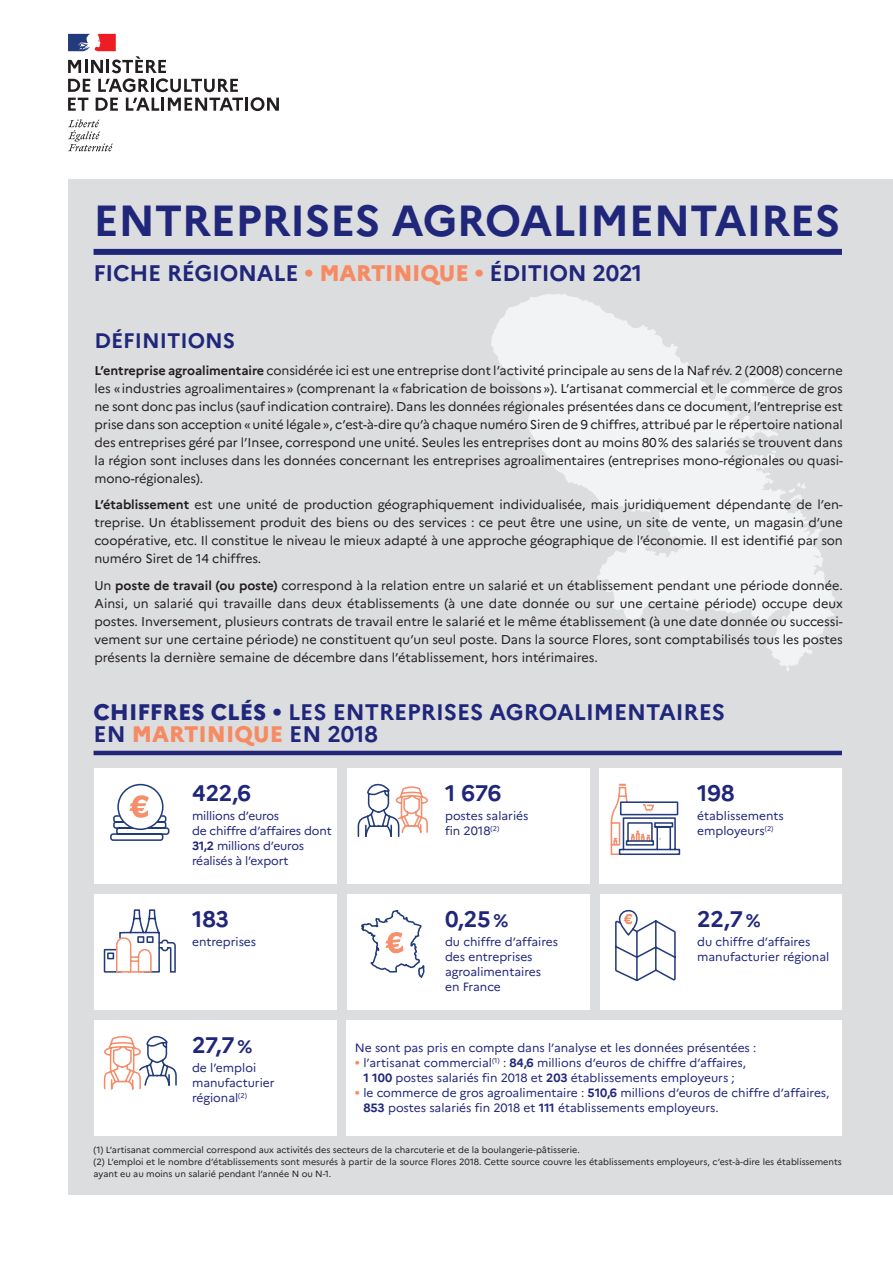
<style>
.page{position:relative;width:893px;height:1263px;background:#fff}
.page>*{position:absolute;margin:0;border:0;box-sizing:border-box;transform-origin:0 0}
.t1{font:700 43.5px "Marianne";letter-spacing:-.01em;color:#20277b}
.t2{font:700 22.5px/22.5px "Marianne";letter-spacing:-.01em;color:#20277b}
.t3{font:700 21px "Marianne";color:#20277b}
.t4{font:12.75px/18px "Marianne";letter-spacing:-.005em;color:#231f20;text-align:justify}
.t5{font:12px/15px "Marianne";color:#20277b}
.t6{font:9px/12px "Marianne";color:#231f20}
.s1{color:#f68b63}
.s2{font-weight:800;color:#f68b63}
.s3{font-weight:700}
.s4{font-weight:800}
.s5{font-size:18px}
.s6{font-weight:700;color:#f68b63}
</style>
<div class="page">
<div style="left:68px;top:179px;width:825px;height:1016px;background:#dcdddf"></div>
<svg style="left:491px;top:294px;width:344px;height:372px"></svg>
<svg style="left:818px;top:634px;width:6px;height:7px"></svg>
<svg style="left:787px;top:482px;width:20px;height:22px"></svg>
<svg style="left:767px;top:478px;width:7px;height:7px"></svg>
<svg style="left:771px;top:450px;width:6px;height:3px"></svg>
<svg style="left:749px;top:437px;width:5px;height:5px"></svg>
<svg style="left:760px;top:428px;width:18px;height:10px"></svg>
<svg style="left:706px;top:370px;width:4px;height:6px"></svg>
<svg style="left:645px;top:626px;width:5px;height:5px"></svg>
<div style="left:600px;top:768px;width:242px;height:116px;background:#fff"></div>
<div style="left:94px;top:768px;width:243px;height:116px;background:#fff"></div>
<div style="left:94px;top:894px;width:243px;height:116px;background:#fff"></div>
<div style="left:94px;top:1020px;width:243px;height:116px;background:#fff"></div>
<div style="left:347px;top:768px;width:243px;height:116px;background:#fff"></div>
<div style="left:347px;top:894px;width:243px;height:116px;background:#fff"></div>
<div style="left:600px;top:894px;width:242px;height:116px;background:#fff"></div>
<svg style="left:357px;top:783px;width:71px;height:54px"></svg>
<svg style="left:610px;top:783px;width:71px;height:72px"></svg>
<svg style="left:103px;top:1035px;width:74px;height:55px"></svg>
<svg style="left:103px;top:909px;width:73px;height:64px"></svg>
<svg style="left:615px;top:909px;width:61px;height:73px"></svg>
<svg style="left:361px;top:910px;width:64px;height:68px"></svg>
<div style="left:117px;top:784px;width:47px;height:46px;border:2px solid #223c7b;border-radius:50%"></div>
<svg style="left:110px;top:795px;width:60px;height:46px"></svg>
<div style="left:346px;top:1020px;width:496px;height:116px;background:#fff"></div>
<hr style="left:94px;top:751px;width:748px;height:4px;background:#20277b">
<svg style="left:68px;top:119px;width:45px;height:32px"></svg>
<svg style="left:68px;top:34px;width:211px;height:77px"></svg>
<div style="left:94px;top:249px;width:748px;height:6px;background:#20277b"></div>
<h1 class="t1" style="left:94px;top:194px;width:748px">ENTREPRISES AGROALIMENTAIRES</h1>
<h2 class="t2" style="left:94px;top:262px;width:550px">FICHE RÉGIONALE <span class="s1">•</span> <span class="s2">MARTINIQUE</span> <span class="s1">•</span> ÉDITION 2021</h2>
<h3 class="t3" style="left:94px;top:328px;width:142px">DÉFINITIONS</h3>
<p class="t4" style="left:94px;top:361px;width:750px"><span class="s3">L’entreprise agroalimentaire</span> considérée ici est une entreprise dont l’activité principale au sens de la Naf rév. 2 (2008) concerne les «industries agroalimentaires» (comprenant la «fabrication de boissons»). L’artisanat commercial et le commerce de gros ne sont donc pas inclus (sauf indication contraire). Dans les données régionales présentées dans ce document, l’entreprise est prise dans son acception «unité légale», c’est-à-dire qu’à chaque numéro Siren de 9 chiffres, attribué par le répertoire national des entreprises géré par l’Insee, correspond une unité. Seules les entreprises dont au moins 80% des salariés se trouvent dans la région sont incluses dans les données concernant les entreprises agroalimentaires (entreprises mono-régionales ou quasi&shy;mono-régionales).</p>
<p class="t4" style="left:94px;top:496px;width:750px"><span class="s3">L’établissement</span> est une unité de production géographiquement individualisée, mais juridiquement dépendante de l’en&shy;treprise. Un établissement produit des biens ou des services : ce peut être une usine, un site de vente, un magasin d’une coopérative, etc. Il constitue le niveau le mieux adapté à une approche géographique de l’économie. Il est identifié par son numéro Siret de 14 chiffres.</p>
<p class="t4" style="left:94px;top:576px;width:750px">Un <span class="s3">poste de travail (ou poste)</span> correspond à la relation entre un salarié et un établissement pendant une période donnée.<br>Ainsi, un salarié qui travaille dans deux établissements (à une date donnée ou sur une certaine période) occupe deux postes. Inversement, plusieurs contrats de travail entre le salarié et le même établissement (à une date donnée ou successi&shy;vement sur une certaine période) ne constituent qu’un seul poste. Dans la source Flores, sont comptabilisés tous les postes présents la dernière semaine de décembre dans l’établissement, hors intérimaires.</p>
<h2 class="t2" style="left:94px;top:700px;width:633px"><span class="s4">CHIFFRES CLÉS</span> • LES ENTREPRISES AGROALIMENTAIRES<br>EN <span class="s2">MARTINIQUE</span> EN 2018</h2>
<h2 class="t2" style="left:192px;top:781px;width:61px">422,6</h2>
<p class="t5" style="left:192px;top:808px;width:141px">millions d’euros<br>de chiffre d’affaires dont<br><span class="s3">31,2</span> millions d’euros réalisés à l’export</p>
<h2 class="t2" style="left:192px;top:907px;width:39px">183</h2>
<p class="t5" style="left:192px;top:934px;width:66px">entreprises</p>
<h2 class="t2" style="left:192px;top:1033px;width:62px">27,7 <span class="s5">%</span></h2>
<p class="t5" style="left:192px;top:1060px;width:84px">de l’emploi manufacturier régional<sup>(2)</sup></p>
<h2 class="t2" style="left:445px;top:781px;width:58px">1 676</h2>
<p class="t5" style="left:445px;top:808px;width:85px">postes salariés fin 2018<sup>(2)</sup></p>
<h2 class="t2" style="left:445px;top:907px;width:65px">0,25 <span class="s5">%</span></h2>
<p class="t5" style="left:445px;top:934px;width:115px">du chiffre d’affaires des entreprises agroalimentaires en France</p>
<h2 class="t2" style="left:697px;top:781px;width:39px">198</h2>
<p class="t5" style="left:697px;top:808px;width:88px">établissements employeurs<sup>(2)</sup></p>
<h2 class="t2" style="left:697px;top:907px;width:65px">22,7 <span class="s5">%</span></h2>
<p class="t5" style="left:697px;top:934px;width:134px">du chiffre d’affaires manufacturier régional</p>
<p class="t5" style="left:355px;top:1040px;width:403px">Ne sont pas pris en compte dans l’analyse et les données présentées :</p>
<p class="t5" style="left:355px;top:1055px;width:393px;text-align:center"><span class="s6">•</span> l’artisanat commercial<sup>(1)</sup> : <span class="s3">84,6</span> millions d’euros de chiffre d’affaires,<br><span class="s3">1 100</span> postes salariés fin 2018 et <span class="s3">203</span> établissements employeurs ;</p>
<p class="t5" style="left:363px;top:1085px;width:467px;text-indent:-9px"><span class="s6">•</span> le commerce de gros agroalimentaire : <span class="s3">510,6</span> millions d’euros de chiffre d’affaires,<br><span class="s3">853</span> postes salariés fin 2018 et <span class="s3">111</span> établissements employeurs.</p>
<p class="t6" style="left:94px;top:1144px;width:750px">(1) L’artisanat commercial correspond aux activités des secteurs de la charcuterie et de la boulangerie-pâtisserie.<br>(2) L’emploi et le nombre d’établissements sont mesurés à partir de la source Flores 2018. Cette source couvre les établissements employeurs, c’est-à-dire les établissements ayant eu au moins un salarié pendant l’année N ou N-1.</p>
</div>
